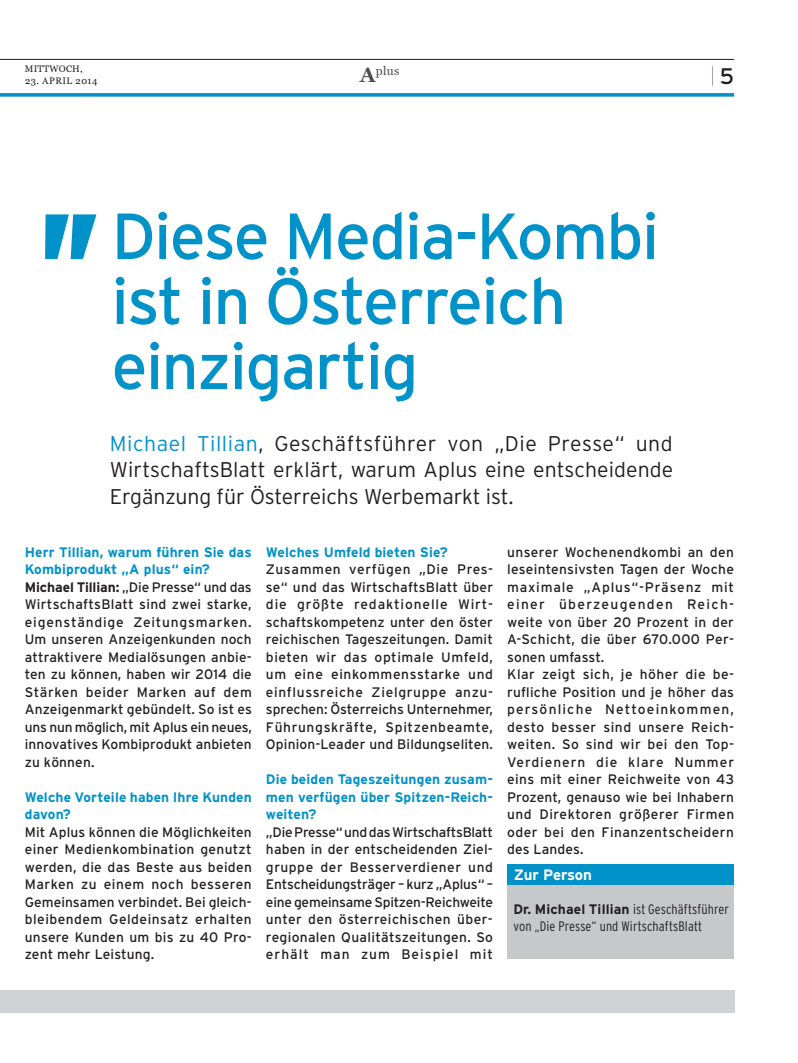
<style>
.page{position:relative;width:798px;height:1063px;background:#fff}
.page>*{position:absolute;margin:0;border:0;box-sizing:border-box;transform-origin:0 0}
.t1{font:65px/65px "Interstate";letter-spacing:-.025em;color:#0092c8}
.t2{font:300 21.25px/26.2px "Interstate";letter-spacing:-.005em;color:#231f20;text-align:justify}
.t3{font:300 19.75px "Interstate";color:#231f20;scale:.31 1}
.t4{font:700 15px "Interstate";letter-spacing:-.015em;color:#fff}
.t5{font:13.75px/17.5px "Interstate";letter-spacing:.02em;color:#231f20;text-align:justify}
.t6{font:700 13.75px/17.5px "Interstate";letter-spacing:.01em;color:#0092c8}
.t7{font:300 condensed 13.75px/17.5px "Interstate";letter-spacing:.01em;color:#231f20}
.t8{font:12.12px "Georgia";color:#4b4c4d}
.t9{font:9.38px "Georgia";letter-spacing:.055em;color:#231f20}
.t10{font:9.38px "Georgia";letter-spacing:.02em;color:#231f20}
.s1{font-weight:700;font-size:20.88px}
.s2{font-weight:400;font-size:22.5px}
.s3{color:#0092c8}
.s4{font-weight:700;color:#0092c8}
.s5{font-weight:700}
.s6{font-weight:700;font-stretch:normal}
</style>
<div class="page">
<hr style="left:0;top:59px;width:733px;height:1px;background:#231f20">
<svg style="left:0;top:93px;width:733px;height:4px;background:#1d9ece"></svg>
<svg style="left:45px;top:214px;width:51px;height:45px"></svg>
<div style="left:507px;top:886px;width:226px;height:73px;background:#c7c8ca"></div>
<div style="left:507px;top:865px;width:226px;height:20px;background:#0092c8"></div>
<div style="left:0;top:991px;width:733px;height:22px;background:#d1d2d4"></div>
<p class="t10" style="left:25px;top:63px;width:59px">MITTWOCH,</p>
<p class="t8" style="left:359px;top:64px;width:41px"><span class="s1">A</span>PLUS</p>
<p class="t9" style="left:25px;top:76px;width:74px">23. APRIL 2014</p>
<h3 class="t3" style="left:711px;top:64px;width:73px">| <span class="s2">5</span></h3>
<h1 class="t1" style="left:111px;top:203px;width:549px">Diese Media-Kombi ist in Österreich einzigartig</h1>
<h2 class="t2" style="left:110px;top:430px;width:564px"><span class="s3">Michael Tillian</span>, Geschäftsführer von „Die Presse“ und WirtschaftsBlatt erklärt, warum Aplus eine entscheidende Ergänzung für Österreichs Werbemarkt ist.</h2>
<p class="t5" style="left:25px;top:543px;width:228px;text-align:left"><span class="s4">Herr Tillian, warum führen Sie das<br>Kombiprodukt „A plus“ ein?<br></span><span class="s5">Michael Tillian:</span> „Die Presse“ und das<br>WirtschaftsBlatt sind zwei starke, eigenständige Zeitungsmarken.<br>Um unseren Anzeigenkunden noch attraktivere Medialösungen anbie&shy;ten zu können, haben wir 2014 die<br>Stärken beider Marken auf dem<br>Anzeigenmarkt gebündelt. So ist es uns nun möglich, mit Aplus ein neues, innovatives Kombiprodukt anbieten zu können.</p>
<p class="t6" style="left:25px;top:788px;width:228px">Welche Vorteile haben Ihre Kunden davon?</p>
<p class="t5" style="left:25px;top:823px;width:228px">Mit Aplus können die Möglichkeiten einer Medienkombination genutzt werden, die das Beste aus beiden Marken zu einem noch besseren Gemeinsamen verbindet. Bei gleich&shy;bleibendem Geldeinsatz erhalten unsere Kunden um bis zu 40 Pro&shy;zent mehr Leistung.</p>
<p class="t6" style="left:266px;top:543px;width:183px">Welches Umfeld bieten Sie?</p>
<p class="t5" style="left:266px;top:560px;width:228px">Zusammen verfügen „Die Pres&shy;se“ und das WirtschaftsBlatt über die größte redaktionelle Wirt&shy;schaftskompetenz unter den öster reichischen Tageszeitungen. Damit bieten wir das optimale Umfeld, um eine einkommensstarke und einflussreiche Zielgruppe anzu&shy;sprechen: Österreichs Unternehmer, Führungskräfte, Spitzenbeamte, Opinion-Leader und Bildungseliten.</p>
<p class="t6" style="left:266px;top:770px;width:228px;text-align:justify">Die beiden Tageszeitungen zusam&shy;men verfügen über Spitzen-Reich&shy;weiten?</p>
<p class="t5" style="left:266px;top:823px;width:228px">„Die Presse“ und das WirtschaftsBlatt haben in der entscheidenden Ziel&shy;gruppe der Besserverdiener und Entscheidungsträger – kurz „Aplus“ – eine gemeinsame Spitzen-Reichweite unter den österreichischen über&shy;regionalen Qualitätszeitungen. So erhält man zum Beispiel mit</p>
<p class="t5" style="left:507px;top:543px;width:228px;text-align:left">unserer Wochenendkombi an den leseintensivsten Tagen der Woche maximale „Aplus“-Präsenz mit einer überzeugenden Reich&shy;weite von über 20 Prozent in der<br>A-Schicht, die über 670.000 Per&shy;sonen umfasst.<br>Klar zeigt sich, je höher die be&shy;rufliche Position und je höher das persönliche Nettoeinkommen, desto besser sind unsere Reich&shy;weiten. So sind wir bei den Top-<br>Verdienern die klare Nummer eins mit einer Reichweite von 43<br>Prozent, genauso wie bei Inhabern und Direktoren größerer Firmen oder bei den Finanzentscheidern des Landes.</p>
<p class="t4" style="left:514px;top:866px;width:79px">Zur Person</p>
<p class="t7" style="left:513px;top:900px;width:217px"><span class="s6">Dr. Michael Tillian</span> ist Geschäftsführer von „Die Presse“ und WirtschaftsBlatt</p>
</div>
